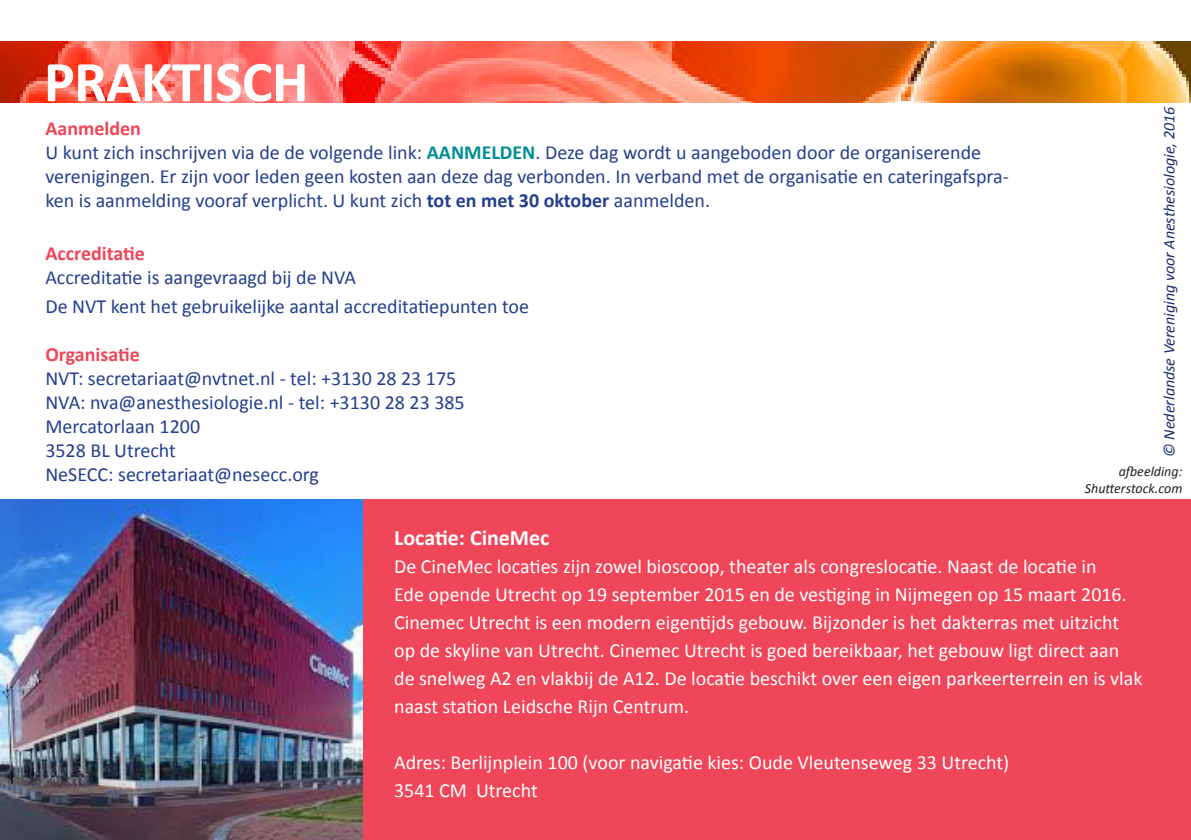
<style>
.page{position:relative;width:1191px;height:840px;background:#fff}
.page>*{position:absolute;margin:0;border:0;box-sizing:border-box;transform-origin:0 0}
.t1{font:700 58px "Calibri";letter-spacing:-.01em;color:#fff}
.platte_tekst{font:700 22px "Calibri";color:#fff}
.t2{font:20px/24px "Calibri";color:#253f8e}
.t3{font:20px/28px "Calibri";color:#fff}
.platte_tekst-2{font:700 20px "Calibri";color:#ef4659}
.t4{font:italic 16px "Calibri";color:#192c70}
.t5{font:italic 14px "Calibri";color:#231f20}
.s1{font-weight:700;color:#008e96}
.s2{font-weight:700}
</style>
<div class="page">
<div style="left:0;top:499px;width:1191px;height:340px;background:#ef4659"></div>
<img style="left:0;top:42px;width:1191px;height:60px">
<img style="left:0;top:499px;width:363px;height:340px">
<p class="t1" style="left:44px;top:45px;width:266px">PRAKTISCH</p>
<p class="platte_tekst-2" style="left:45px;top:116px;width:97px">Aanmelden</p>
<p class="t2" style="left:45px;top:140px;width:965px">U kunt zich inschrijven via de de volgende link: <span class="s1">AANMELDEN</span>. Deze dag wordt u aangeboden door de organiserende verenigingen. Er zijn voor leden geen kosten aan deze dag verbonden. In verband met de organisatie en cateringafspra&shy;ken is aanmelding vooraf verplicht. U kunt zich <span class="s2">tot en met 30 oktober</span> aanmelden.</p>
<p class="platte_tekst-2" style="left:45px;top:240px;width:101px">Accreditatie</p>
<p class="t2" style="left:45px;top:265px;width:312px">Accreditatie is aangevraagd bij de NVA</p>
<p class="t2" style="left:45px;top:294px;width:485px">De NVT kent het gebruikelijke aantal accreditatiepunten toe</p>
<p class="platte_tekst-2" style="left:45px;top:341px;width:96px">Organisatie</p>
<p class="t2" style="left:45px;top:366px;width:412px">NVT: secretariaat@nvtnet.nl - tel: +3130 28 23 175</p>
<p class="t2" style="left:45px;top:390px;width:421px">NVA: nva@anesthesiologie.nl - tel: +3130 28 23 385</p>
<p class="t2" style="left:45px;top:414px;width:156px">Mercatorlaan 1200</p>
<p class="t2" style="left:45px;top:438px;width:275px">3528 BL Utrecht<br>NeSECC: secretariaat@nesecc.org</p>
<p class="t4" style="left:1158px;top:456px;width:351px;rotate:-90deg">© Nederlandse Vereniging voor Anesthesiologie, 2016</p>
<p class="t5" style="left:1118px;top:462px;width:65px">afbeelding:</p>
<p class="t5" style="left:1084px;top:478px;width:99px">Shutterstock.com</p>
<p class="platte_tekst" style="left:394px;top:523px;width:157px">Locatie: CineMec</p>
<p class="t3" style="left:394px;top:552px;width:750px">De CineMec locaties zijn zowel bioscoop, theater als congreslocatie. Naast de locatie in<br>Ede opende Utrecht op 19 september 2015 en de vestiging in Nijmegen op 15 maart 2016.<br>Cinemec Utrecht is een modern eigentijds gebouw. Bijzonder is het dakterras met uitzicht op de skyline van Utrecht. Cinemec Utrecht is goed bereikbaar, het gebouw ligt direct aan de snelweg A2 en vlakbij de A12. De locatie beschikt over een eigen parkeerterrein en is vlak naast station Leidsche Rijn Centrum.</p>
<p class="t3" style="left:394px;top:748px;width:616px">Adres: Berlijnplein 100 (voor navigatie kies: Oude Vleutenseweg 33 Utrecht)</p>
<p class="t3" style="left:394px;top:776px;width:145px">3541 CM Utrecht</p>
</div>
